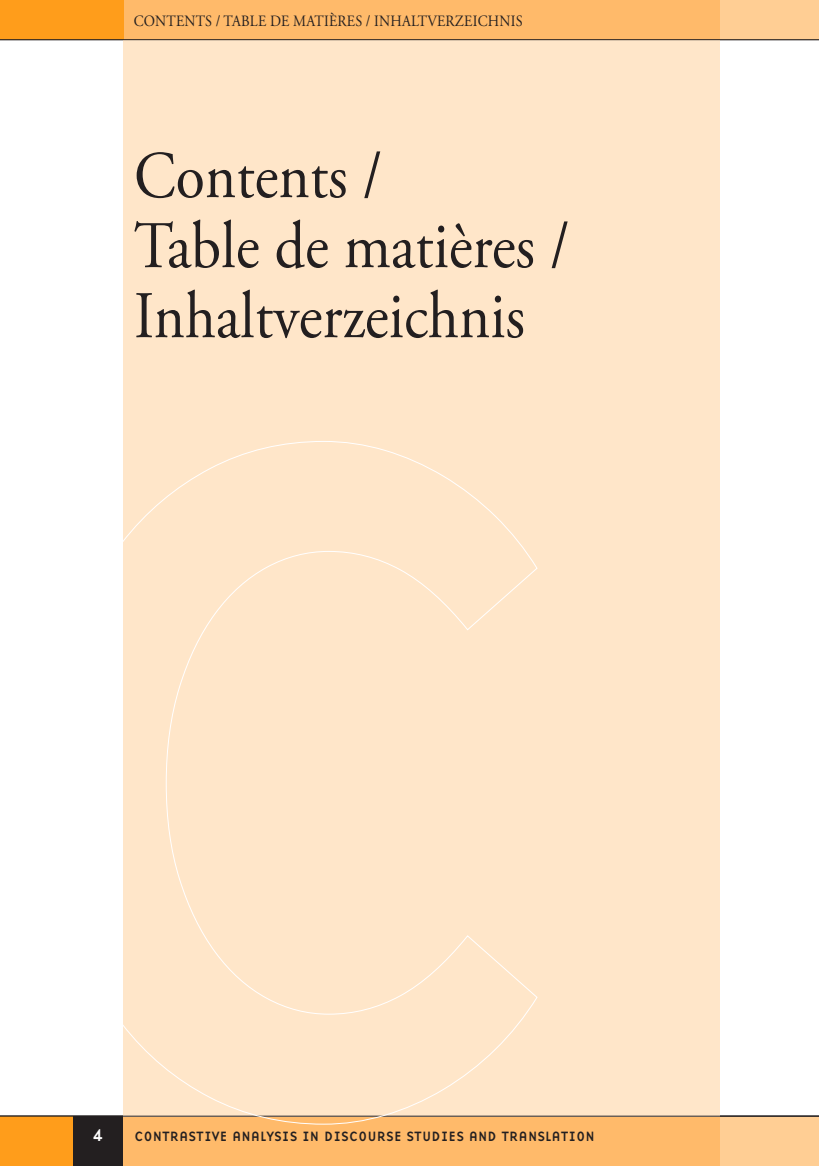
<style>
.page{position:relative;width:819px;height:1166px;background:#fff}
.page>*{position:absolute;margin:0;border:0;box-sizing:border-box;transform-origin:0 0}
.t1{font:66.5px/70px "Adobe Garamond Pro";letter-spacing:-.005em;color:#231f20;scale:.9 1}
.t2{font:17.5px "Base Nine";color:#fff}
.t3{font:15.75px "Adobe Garamond Pro";letter-spacing:.015em;color:#231f20;scale:.9 1}
.t4{font:14px "Base Nine";color:#231f20}
</style>
<div class="page">
<div style="left:123px;top:1116px;width:621px;height:50px;background:#ffba6a"></div>
<div style="left:719px;top:1116px;width:99px;height:50px;background:#ffce94"></div>
<div style="left:122px;top:0;width:597px;height:40px;background:#ffba6a"></div>
<div style="left:719px;top:0;width:99px;height:40px;background:#ffce94"></div>
<div style="left:0;top:1116px;width:74px;height:50px;background:#ff9d1b"></div>
<div style="left:74px;top:1116px;width:49px;height:50px;background:#231f20"></div>
<div style="left:123px;top:40px;width:596px;height:1076px;background:#ffe6c9"></div>
<div style="left:0;top:0;width:123px;height:40px;background:#ff9d1b"></div>
<hr style="left:0;top:39px;width:818px;height:1px;background:#231f20">
<hr style="left:0;top:1116px;width:818px;height:1px;background:#231f20">
<svg style="left:44px;top:441px;width:494px;height:684px"></svg>
<p class="t3" style="left:134px;top:11px;width:433px">CONTENTS / TABLE DE MATIÈRES / INHALTVERZEICHNIS</p>
<h1 class="t1" style="left:134px;top:143px;width:485px">Contents /<br>Table de matières /<br>Inhaltverzeichnis</h1>
<p class="t2" style="left:92px;top:1123px;width:13px">4</p>
<p class="t4" style="left:134px;top:1126px;width:462px">CONTRASTIVE ANALYSIS IN DISCOURSE STUDIES AND TRANSLATION</p>
</div>
